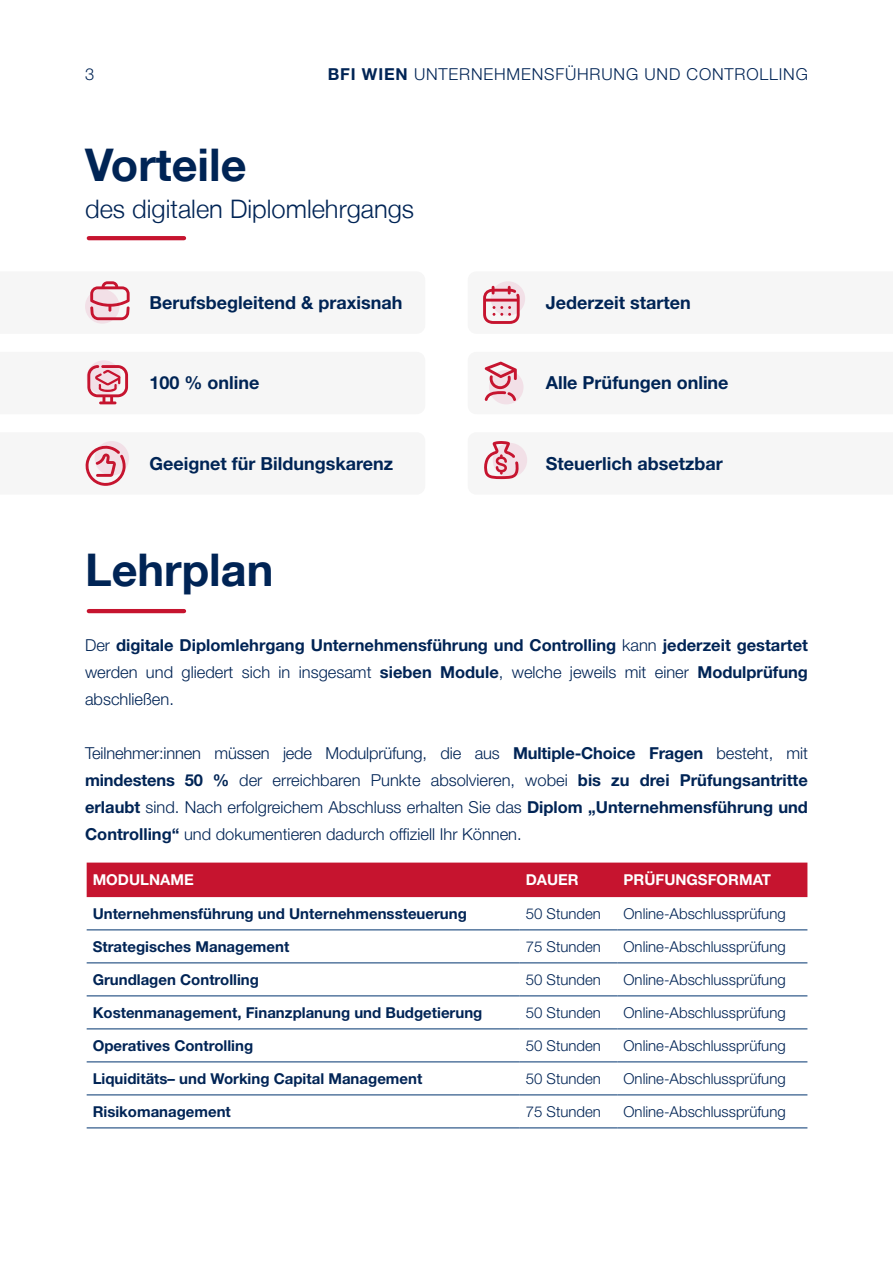
<style>
.page{position:relative;width:893px;height:1263px;background:#fff}
.page>*{position:absolute;margin:0;border:0;box-sizing:border-box;transform-origin:0 0}
.t1{font:700 45px "Helvetica Neue LT";color:#002455}
.t2{font:300 25.5px "Helvetica Neue LT";color:#002455}
.t3{font:700 18px "Helvetica Neue LT Std";color:#002455}
.t4{font:300 16.5px/27px "Helvetica Neue LT Std";color:#002455;text-align:justify}
.t5{font:700 16.5px/27px "Helvetica Neue LT Std";color:#002455;text-align:justify}
.t6{font:300 16.5px "Helvetica Neue LT Std";letter-spacing:.05em;color:#002455}
.t7{font:300 15px "Helvetica Neue LT Std";color:#002455}
.t8{font:700 15px "Helvetica Neue LT Std";color:#002455}
.t9{font:700 15px "Helvetica Neue LT Std";color:#fff}
.s1{font-weight:700}
.s2{font-weight:300}
</style>
<div class="page">
<svg style="left:85px;top:281px;width:45px;height:43px"></svg>
<svg style="left:85px;top:441px;width:45px;height:45px"></svg>
<svg style="left:483px;top:281px;width:43px;height:43px"></svg>
<svg style="left:484px;top:441px;width:44px;height:39px"></svg>
<svg style="left:86px;top:360px;width:43px;height:45px"></svg>
<svg style="left:484px;top:361px;width:40px;height:44px"></svg>
<hr style="left:89px;top:609px;width:95px;height:4px;background:#c6142f">
<div style="left:87px;top:862px;width:720px;height:35px;background:#c6142f"></div>
<hr style="left:87px;top:930px;width:433px;height:1px;background:#00346f">
<hr style="left:87px;top:963px;width:433px;height:1px;background:#00346f">
<hr style="left:87px;top:996px;width:433px;height:1px;background:#00346f">
<hr style="left:87px;top:1029px;width:433px;height:1px;background:#00346f">
<hr style="left:87px;top:1062px;width:433px;height:1px;background:#00346f">
<hr style="left:87px;top:1095px;width:433px;height:1px;background:#00346f">
<hr style="left:520px;top:930px;width:97px;height:1px;background:#00346f">
<hr style="left:520px;top:963px;width:97px;height:1px;background:#00346f">
<hr style="left:520px;top:996px;width:97px;height:1px;background:#00346f">
<hr style="left:520px;top:1029px;width:97px;height:1px;background:#00346f">
<hr style="left:520px;top:1062px;width:97px;height:1px;background:#00346f">
<hr style="left:520px;top:1095px;width:97px;height:1px;background:#00346f">
<hr style="left:617px;top:930px;width:190px;height:1px;background:#00346f">
<hr style="left:617px;top:963px;width:190px;height:1px;background:#00346f">
<hr style="left:617px;top:996px;width:190px;height:1px;background:#00346f">
<hr style="left:617px;top:1029px;width:190px;height:1px;background:#00346f">
<hr style="left:617px;top:1062px;width:190px;height:1px;background:#00346f">
<hr style="left:617px;top:1095px;width:190px;height:1px;background:#00346f">
<hr style="left:87px;top:1128px;width:433px;height:1px;background:#00346f">
<hr style="left:520px;top:1128px;width:97px;height:1px;background:#00346f">
<hr style="left:617px;top:1128px;width:190px;height:1px;background:#00346f">
<hr style="left:89px;top:236px;width:95px;height:4px;background:#c6142f">
<p class="t4" style="left:85px;top:61px;width:11px">3</p>
<p class="t6" style="left:328px;top:64px;width:482px"><span class="s1">BFI WIEN</span> UNTERNEHMENSFÜHRUNG UND CONTROLLING</p>
<h1 class="t1" style="left:85px;top:137px;width:163px">Vorteile</h1>
<h2 class="t2" style="left:85px;top:194px;width:331px">des digitalen Diplomlehrgangs</h2>
<p class="t3" style="left:150px;top:291px;width:254px">Berufsbegleitend &amp; praxisnah</p>
<p class="t3" style="left:546px;top:291px;width:147px">Jederzeit starten</p>
<p class="t3" style="left:150px;top:372px;width:111px">100 % online</p>
<p class="t3" style="left:546px;top:372px;width:184px">Alle Prüfungen online</p>
<p class="t3" style="left:150px;top:452px;width:245px">Geeignet für Bildungskarenz</p>
<h1 class="t1" style="left:85px;top:542px;width:190px">Lehrplan</h1>
<p class="t3" style="left:546px;top:452px;width:178px">Steuerlich absetzbar</p>
<p class="t5" style="left:85px;top:631px;width:724px"><span class="s2">Der</span> digitale Diplomlehrgang Unternehmensführung und Controlling <span class="s2">kann</span> jederzeit gestartet <span class="s2">werden und gliedert sich in insgesamt</span> sieben Module<span class="s2">, welche jeweils mit einer</span> Modulprüfung <span class="s2">abschließen.</span></p>
<p class="t4" style="left:85px;top:739px;width:724px">Teilnehmer:innen müssen jede Modulprüfung, die aus <span class="s1">Multiple-Choice Fragen</span> besteht, mit <span class="s1">mindestens 50 %</span> der erreichbaren Punkte absolvieren, wobei <span class="s1">bis zu drei Prüfungsantritte erlaubt</span> sind. Nach erfolgreichem Abschluss erhalten Sie das <span class="s1">Diplom „Unternehmensführung und Controlling“</span> und dokumentieren dadurch offiziell Ihr Können.</p>
<p class="t9" style="left:93px;top:870px;width:103px">MODULNAME</p>
<p class="t9" style="left:526px;top:870px;width:55px">DAUER</p>
<p class="t9" style="left:623px;top:870px;width:149px">PRÜFUNGSFORMAT</p>
<p class="t8" style="left:93px;top:904px;width:376px">Unternehmensführung und Unternehmenssteuerung</p>
<p class="t7" style="left:526px;top:904px;width:77px">50 Stunden</p>
<p class="t7" style="left:623px;top:904px;width:164px">Online-Abschlussprüfung</p>
<p class="t8" style="left:93px;top:937px;width:198px">Strategisches Management</p>
<p class="t7" style="left:526px;top:937px;width:77px">75 Stunden</p>
<p class="t7" style="left:623px;top:937px;width:164px">Online-Abschlussprüfung</p>
<p class="t8" style="left:93px;top:970px;width:168px">Grundlagen Controlling</p>
<p class="t7" style="left:526px;top:970px;width:77px">50 Stunden</p>
<p class="t7" style="left:623px;top:970px;width:164px">Online-Abschlussprüfung</p>
<p class="t8" style="left:93px;top:1003px;width:391px">Kostenmanagement, Finanzplanung und Budgetierung</p>
<p class="t7" style="left:526px;top:1003px;width:77px">50 Stunden</p>
<p class="t7" style="left:623px;top:1003px;width:164px">Online-Abschlussprüfung</p>
<p class="t8" style="left:93px;top:1036px;width:162px">Operatives Controlling</p>
<p class="t7" style="left:526px;top:1036px;width:77px">50 Stunden</p>
<p class="t7" style="left:623px;top:1036px;width:164px">Online-Abschlussprüfung</p>
<p class="t8" style="left:93px;top:1069px;width:331px">Liquiditäts– und Working Capital Management</p>
<p class="t7" style="left:526px;top:1069px;width:77px">50 Stunden</p>
<p class="t7" style="left:623px;top:1069px;width:164px">Online-Abschlussprüfung</p>
<p class="t8" style="left:93px;top:1102px;width:140px">Risikomanagement</p>
<p class="t7" style="left:526px;top:1102px;width:77px">75 Stunden</p>
<p class="t7" style="left:623px;top:1102px;width:164px">Online-Abschlussprüfung</p>
</div>
